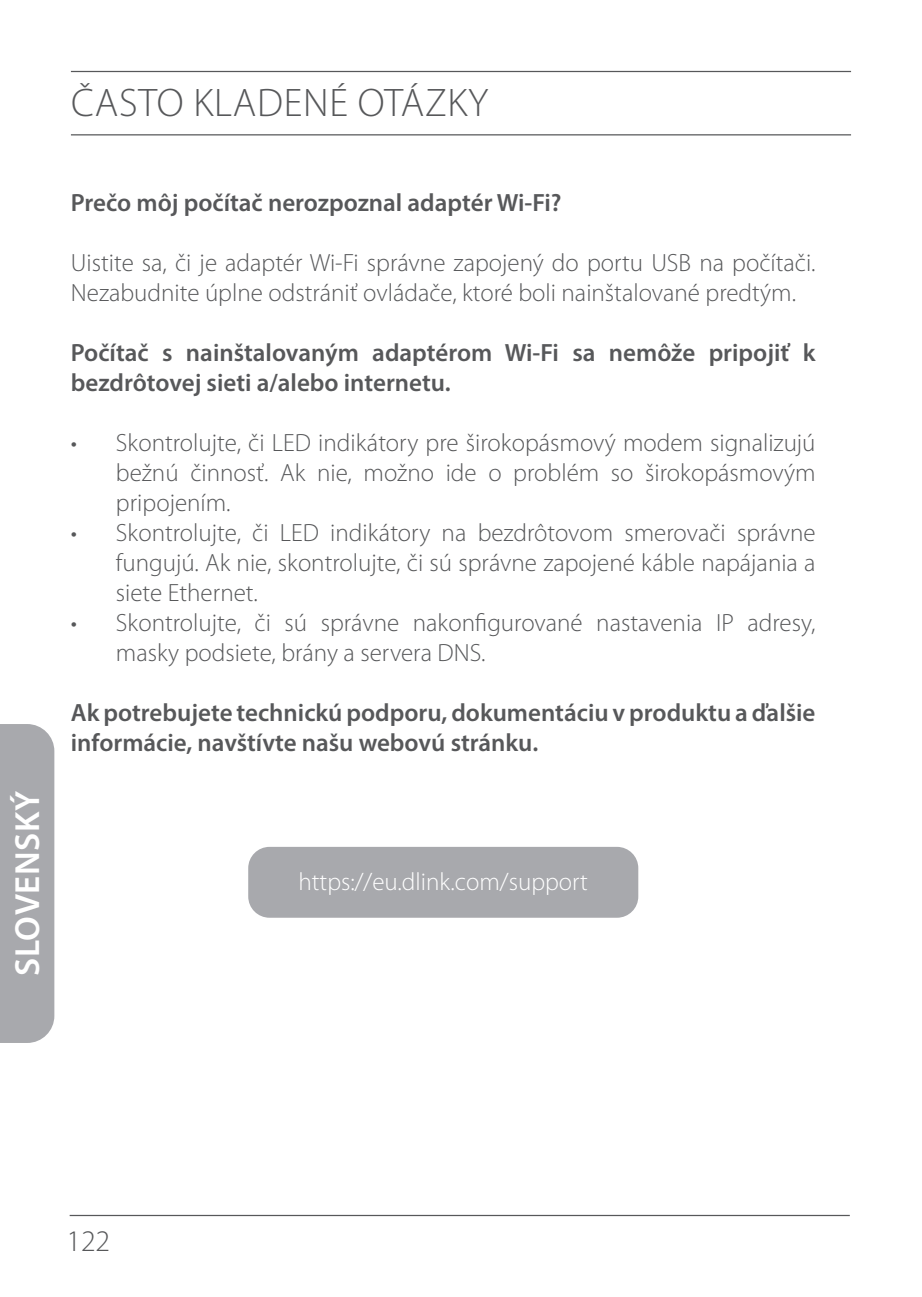
<style>
.page{position:relative;width:922px;height:1297px;background:#fff}
.page>*{position:absolute;margin:0;border:0;box-sizing:border-box;transform-origin:0 0}
.t1{font:300 40px "Myriad Pro";letter-spacing:.02em;color:#57585a}
.t2{font:600 35px "Myriad Pro";letter-spacing:.02em;color:#fff}
.t3{font:300 30px "Myriad Pro";color:#57585a}
.t4{font:300 25px/30px "Myriad Pro";color:#57585a}
.t5{font:600 25px/30px "Myriad Pro";color:#57585a}
.t6{font:300 25px "Myriad Pro";color:#fff}
</style>
<div class="page">
<hr style="left:70px;top:1215px;width:779px;height:1px;background:#57585a">
<div style="left:0;top:724px;width:54px;height:319px;background:#a8a9ad"></div>
<hr style="left:71px;top:134px;width:779px;height:1px;background:#57585a">
<div style="left:248px;top:847px;width:390px;height:71px;background:#a8a9ad;border-radius:21px"></div>
<hr style="left:71px;top:71px;width:779px;height:1px;background:#57585a">
<h2 class="t2" style="left:5px;top:976px;width:187px;rotate:-90deg">SLOVENSKÝ</h2>
<h1 class="t1" style="left:71px;top:81px;width:418px">ČASTO KLADENÉ OTÁZKY</h1>
<p class="t5" style="left:71px;top:187px;width:492px">Prečo môj počítač nerozpoznal adaptér Wi-Fi?</p>
<p class="t4" style="left:71px;top:248px;width:746px">Uistite sa, či je adaptér Wi-Fi správne zapojený do portu USB na počítači.<br>Nezabudnite úplne odstrániť ovládače, ktoré boli nainštalované predtým.</p>
<p class="t5" style="left:71px;top:337px;width:746px">Počítač s nainštalovaným adaptérom Wi-Fi sa nemôže pripojiť k bezdrôtovej sieti a/alebo internetu.</p>
<p class="t4" style="left:116px;top:428px;width:701px;text-align:justify;text-indent:-45px">• Skontrolujte, či LED indikátory pre širokopásmový modem signalizujú bežnú činnosť. Ak nie, možno ide o problém so širokopásmovým pripojením.</p>
<p class="t4" style="left:116px;top:518px;width:701px;text-align:justify;text-indent:-45px">• Skontrolujte, či LED indikátory na bezdrôtovom smerovači správne fungujú. Ak nie, skontrolujte, či sú správne zapojené káble napájania a siete Ethernet.</p>
<p class="t4" style="left:116px;top:608px;width:701px;text-indent:-45px">• Skontrolujte, či sú správne nakonfigurované nastavenia IP adresy, masky podsiete, brány a servera DNS.</p>
<p class="t5" style="left:71px;top:697px;width:746px">Ak potrebujete technickú podporu, dokumentáciu v produktu a ďalšie informácie, navštívte našu webovú stránku.</p>
<p class="t6" style="left:298px;top:868px;width:291px">https://eu.dlink.com/support</p>
<p class="t3" style="left:66px;top:1224px;width:45px">122</p>
</div>
